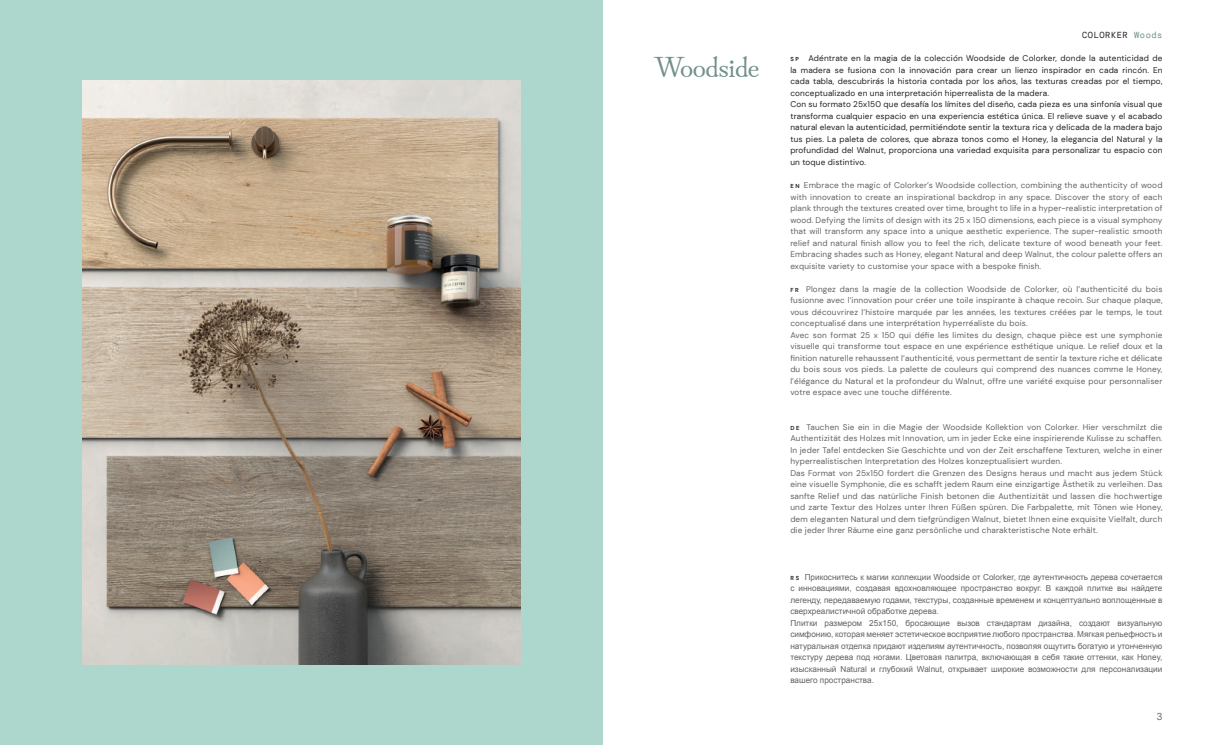
<style>
.page{position:relative;width:1205px;height:745px;background:#fff}
.page>*{position:absolute;margin:0;border:0;box-sizing:border-box;transform-origin:0 0}
.t1{font:29.5px "Hina Mincho";letter-spacing:.005em;color:#72908b}
.t2{font:10px "DM Mono";color:#6c6d70}
.t3{font:8.75px "DM Mono";letter-spacing:.06em;color:#231f20}
.t4{font:8.25px/11.5px "DM Sans";letter-spacing:.02em;color:#636366}
.t5{font:8.25px/11.5px "DM Sans";letter-spacing:.02em;color:#231f20}
.t6{font:8.25px/11.5px "Arial";color:#636366}
.s1{color:#72908b}
.s2{font-weight:700;font-size:5.75px}
.s3{font-weight:700;font-size:5.75px;color:#231f20}
.s4{font-family:"DM Sans";font-weight:700;font-size:5.75px;color:#231f20}
</style>
<div class="page">
<div style="left:0;top:0;width:602px;height:744px;background:#add6cc"></div>
<img style="left:82px;top:80px;width:438px;height:584px">
<p class="t3" style="left:1082px;top:30px;width:82px">COLORKER <span class="s1">Woods</span></p>
<h1 class="t1" style="left:653px;top:46px;width:108px">Woodside</h1>
<p class="t5" style="left:790px;top:53px;width:374px"><span class="s2">S P</span> Adéntrate en la magia de la colección Woodside de Colorker, donde la autenticidad de la madera se fusiona con la innovación para crear un lienzo inspirador en cada rincón. En cada tabla, descubrirás la historia contada por los años, las texturas creadas por el tiempo, conceptualizado en una interpretación hiperrealista de la madera.<br>Con su formato 25x150 que desafía los límites del diseño, cada pieza es una sinfonía visual que transforma cualquier espacio en una experiencia estética única. El relieve suave y el acabado natural elevan la autenticidad, permitiéndote sentir la textura rica y delicada de la madera bajo tus pies. La paleta de colores, que abraza tonos como el Honey, la elegancia del Natural y la profundidad del Walnut, proporciona una variedad exquisita para personalizar tu espacio con un toque distintivo.</p>
<p class="t4" style="left:790px;top:179px;width:374px;text-align:justify"><span class="s3">E N</span> Embrace the magic of Colorker’s Woodside collection, combining the authenticity of wood with innovation to create an inspirational backdrop in any space. Discover the story of each plank through the textures created over time, brought to life in a hyper-realistic interpretation of wood. Defying the limits of design with its 25 x 150 dimensions, each piece is a visual symphony that will transform any space into a unique aesthetic experience. The super-realistic smooth relief and natural finish allow you to feel the rich, delicate texture of wood beneath your feet.<br>Embracing shades such as Honey, elegant Natural and deep Walnut, the colour palette offers an exquisite variety to customise your space with a bespoke finish.</p>
<p class="t4" style="left:790px;top:283px;width:374px"><span class="s3">F R</span> Plongez dans la magie de la collection Woodside de Colorker, où l’authenticité du bois fusionne avec l’innovation pour créer une toile inspirante à chaque recoin. Sur chaque plaque, vous découvrirez l’histoire marquée par les années, les textures créées par le temps, le tout conceptualisé dans une interprétation hyperréaliste du bois.<br>Avec son format 25 x 150 qui défie les limites du design, chaque pièce est une symphonie visuelle qui transforme tout espace en une expérience esthétique unique. Le relief doux et la finition naturelle rehaussent l’authenticité, vous permettant de sentir la texture riche et délicate du bois sous vos pieds. La palette de couleurs qui comprend des nuances comme le Honey, l’élégance du Natural et la profondeur du Walnut, offre une variété exquise pour personnaliser votre espace avec une touche différente.</p>
<p class="t4" style="left:790px;top:421px;width:374px"><span class="s3">D E</span> Tauchen Sie ein in die Magie der Woodside Kollektion von Colorker. Hier verschmilzt die Authentizität des Holzes mit Innovation, um in jeder Ecke eine inspirierende Kulisse zu schaffen.<br>In jeder Tafel entdecken Sie Geschichte und von der Zeit erschaffene Texturen, welche in einer hyperrealistischen Interpretation des Holzes konzeptualisiert wurden.<br>Das Format von 25x150 fordert die Grenzen des Designs heraus und macht aus jedem Stück eine visuelle Symphonie, die es schafft jedem Raum eine einzigartige Ästhetik zu verleihen. Das sanfte Relief und das natürliche Finish betonen die Authentizität und lassen die hochwertige und zarte Textur des Holzes unter Ihren Füßen spüren. Die Farbpalette, mit Tönen wie Honey, dem eleganten Natural und dem tiefgründigen Walnut, bietet Ihnen eine exquisite Vielfalt, durch die jeder Ihrer Räume eine ganz persönliche und charakteristische Note erhält.</p>
<p class="t6" style="left:790px;top:570px;width:374px"><span class="s4">R S</span> Прикоснитесь к магии коллекции Woodside от Colorker, где аутентичность дерева сочетается с инновациями, создавая вдохновляющее пространство вокруг. В каждой плитке вы найдете легенду, передаваемую годами, текстуры, созданные временем и концептуально воплощенные в сверхреалистичной обработке дерева.<br>Плитки размером 25x150, бросающие вызов стандартам дизайна, создают визуальную симфонию, которая меняет эстетическое восприятие любого пространства. Мягкая рельефность и натуральная отделка придают изделиям аутентичность, позволяя ощутить богатую и утонченную текстуру дерева под ногами. Цветовая палитра, включающая в себя такие оттенки, как Honey, изысканный Natural и глубокий Walnut, открывает широкие возможности для персонализации вашего пространства.</p>
<p class="t2" style="left:1156px;top:709px;width:7px">3</p>
</div>
